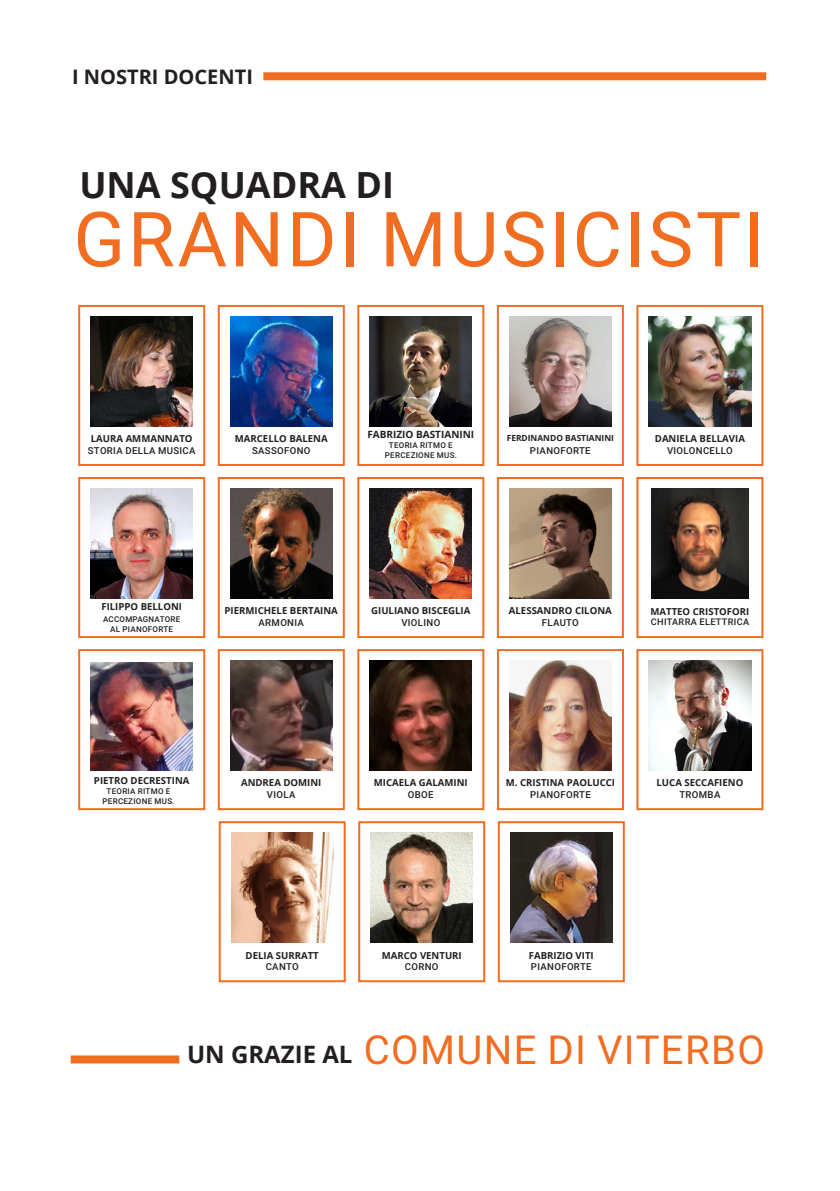
<style>
.page{position:relative;width:840px;height:1191px;background:#fff}
.page>*{position:absolute;margin:0;border:0;box-sizing:border-box;transform-origin:0 0}
.Page_Header_-_Blue{font:76px "Roboto";letter-spacing:.035em;color:#f06d21}
.Page_Header_-_Blue-2{font:40px "Roboto";letter-spacing:.035em;color:#f06d21}
.Page_Header_-_Black{font:700 36px "Open Sans";color:#231f20}
.Page_Header_-_Black-2{font:700 24px "Open Sans";color:#231f20}
.Page_Section_Title_-_Black{font:700 20px "Open Sans";color:#231f20}
.Page_Section_Title_-_Bold_White{font:700 10px "Open Sans";color:#231f20}
.Page_Section_Title_-_Bold_White-2{font:700 9.6px "Open Sans";color:#231f20}
.materia_docente{font:500 9.6px "Roboto";letter-spacing:.035em;color:#231f20}
.materia_docente-2{font:500 9.2px "Roboto";letter-spacing:.035em;color:#231f20}
.Page_Section_Title_-_Bold_White-3{font:700 8.4px "Open Sans";color:#231f20}
.materia_docente-3{font:500 8px/9.6px "Roboto";letter-spacing:.035em;color:#231f20;text-align:center}
</style>
<div class="page">
<div style="left:263px;top:72px;width:502px;height:8px;background:#f06d21"></div>
<div style="left:71px;top:1055px;width:108px;height:8px;background:#f06d21"></div>
<div style="left:78px;top:305px;width:127px;height:161px;background:#fff;border:2px solid #f06d21"></div>
<div style="left:636px;top:305px;width:127px;height:161px;background:#fff;border:2px solid #f06d21"></div>
<div style="left:496px;top:477px;width:127px;height:161px;background:#fff;border:2px solid #f06d21"></div>
<div style="left:358px;top:821px;width:127px;height:161px;background:#fff;border:2px solid #f06d21"></div>
<div style="left:218px;top:305px;width:126px;height:161px;background:#fff;border:2px solid #f06d21"></div>
<div style="left:78px;top:477px;width:127px;height:161px;background:#fff;border:2px solid #f06d21"></div>
<div style="left:636px;top:477px;width:127px;height:161px;background:#fff;border:2px solid #f06d21"></div>
<div style="left:78px;top:649px;width:127px;height:161px;background:#fff;border:2px solid #f06d21"></div>
<div style="left:497px;top:821px;width:127px;height:161px;background:#fff;border:2px solid #f06d21"></div>
<div style="left:357px;top:305px;width:127px;height:161px;background:#fff;border:2px solid #f06d21"></div>
<div style="left:218px;top:477px;width:126px;height:161px;background:#fff;border:2px solid #f06d21"></div>
<div style="left:218px;top:649px;width:126px;height:161px;background:#fff;border:2px solid #f06d21"></div>
<div style="left:496px;top:649px;width:127px;height:161px;background:#fff;border:2px solid #f06d21"></div>
<div style="left:496px;top:305px;width:127px;height:161px;background:#fff;border:2px solid #f06d21"></div>
<div style="left:357px;top:477px;width:127px;height:161px;background:#fff;border:2px solid #f06d21"></div>
<div style="left:357px;top:649px;width:127px;height:161px;background:#fff;border:2px solid #f06d21"></div>
<div style="left:218px;top:821px;width:127px;height:161px;background:#fff;border:2px solid #f06d21"></div>
<div style="left:636px;top:649px;width:127px;height:161px;background:#fff;border:2px solid #f06d21"></div>
<img style="left:91px;top:317px;width:102px;height:109px">
<img style="left:648px;top:317px;width:102px;height:109px">
<img style="left:509px;top:489px;width:102px;height:110px">
<img style="left:370px;top:833px;width:102px;height:110px">
<img style="left:230px;top:317px;width:102px;height:109px">
<img style="left:91px;top:489px;width:102px;height:110px">
<img style="left:651px;top:489px;width:97px;height:110px">
<img style="left:91px;top:662px;width:102px;height:109px">
<img style="left:510px;top:833px;width:102px;height:110px">
<img style="left:369px;top:317px;width:102px;height:109px">
<img style="left:230px;top:489px;width:102px;height:110px">
<img style="left:230px;top:661px;width:102px;height:110px">
<img style="left:509px;top:661px;width:102px;height:110px">
<img style="left:509px;top:317px;width:102px;height:109px">
<img style="left:369px;top:489px;width:102px;height:110px">
<img style="left:369px;top:661px;width:102px;height:110px">
<img style="left:231px;top:833px;width:102px;height:110px">
<img style="left:648px;top:661px;width:102px;height:110px">
<p class="Page_Section_Title_-_Black" style="left:72px;top:63px;width:182px">I NOSTRI DOCENTI</p>
<p class="Page_Header_-_Black" style="left:79px;top:159px;width:316px">UNA SQUADRA DI</p>
<p class="Page_Header_-_Blue" style="left:73px;top:186px;width:692px">GRANDI MUSICISTI</p>
<p class="Page_Section_Title_-_Bold_White" style="left:367px;top:428px;width:108px">FABRIZIO BASTIANINI</p>
<p class="Page_Section_Title_-_Bold_White-3" style="left:506px;top:432px;width:109px">FERDINANDO BASTIANINI</p>
<p class="Page_Section_Title_-_Bold_White-2" style="left:91px;top:432px;width:103px">LAURA AMMANNATO</p>
<p class="Page_Section_Title_-_Bold_White-2" style="left:654px;top:432px;width:91px">DANIELA BELLAVIA</p>
<p class="Page_Section_Title_-_Bold_White-2" style="left:235px;top:432px;width:94px">MARCELLO BALENA</p>
<p class="materia_docente-3" style="left:384px;top:440px;width:73px">TEORIA RITMO E<br>PERCEZIONE MUS.</p>
<p class="materia_docente" style="left:88px;top:444px;width:109px">STORIA DELLA MUSICA</p>
<p class="materia_docente" style="left:666px;top:444px;width:67px">VIOLONCELLO</p>
<p class="materia_docente" style="left:252px;top:444px;width:60px">SASSOFONO</p>
<p class="materia_docente" style="left:529px;top:444px;width:62px">PIANOFORTE</p>
<p class="Page_Section_Title_-_Bold_White-2" style="left:101px;top:600px;width:82px">FILIPPO BELLONI</p>
<p class="materia_docente-3" style="left:103px;top:614px;width:79px">ACCOMPAGNATORE</p>
<p class="materia_docente-3" style="left:110px;top:623px;width:64px">AL PIANOFORTE</p>
<p class="Page_Section_Title_-_Bold_White-2" style="left:224px;top:604px;width:115px">PIERMICHELE BERTAINA</p>
<p class="materia_docente" style="left:258px;top:616px;width:47px">ARMONIA</p>
<p class="Page_Section_Title_-_Bold_White-2" style="left:371px;top:604px;width:101px">GIULIANO BISCEGLIA</p>
<p class="materia_docente" style="left:401px;top:616px;width:40px">VIOLINO</p>
<p class="Page_Section_Title_-_Bold_White-2" style="left:508px;top:604px;width:104px">ALESSANDRO CILONA</p>
<p class="materia_docente" style="left:541px;top:616px;width:39px">FLAUTO</p>
<p class="Page_Section_Title_-_Bold_White-2" style="left:650px;top:604px;width:100px">MATTEO CRISTOFORI</p>
<p class="materia_docente-2" style="left:650px;top:615px;width:100px">CHITARRA ELETTRICA</p>
<p class="Page_Section_Title_-_Bold_White-2" style="left:94px;top:773px;width:97px">PIETRO DECRESTINA</p>
<p class="materia_docente-3" style="left:102px;top:786px;width:73px">TEORIA RITMO E<br>PERCEZIONE MUS.</p>
<p class="Page_Section_Title_-_Bold_White-2" style="left:241px;top:776px;width:82px">ANDREA DOMINI</p>
<p class="Page_Section_Title_-_Bold_White-2" style="left:505px;top:776px;width:111px">M. CRISTINA PAOLUCCI</p>
<p class="Page_Section_Title_-_Bold_White-2" style="left:373px;top:776px;width:95px">MICAELA GALAMINI</p>
<p class="Page_Section_Title_-_Bold_White-2" style="left:656px;top:776px;width:88px">LUCA SECCAFIENO</p>
<p class="materia_docente" style="left:267px;top:788px;width:30px">VIOLA</p>
<p class="materia_docente" style="left:529px;top:788px;width:62px">PIANOFORTE</p>
<p class="materia_docente" style="left:407px;top:788px;width:27px">OBOE</p>
<p class="materia_docente" style="left:679px;top:788px;width:42px">TROMBA</p>
<p class="Page_Section_Title_-_Bold_White-2" style="left:245px;top:948px;width:75px">DELIA SURRATT</p>
<p class="materia_docente" style="left:265px;top:960px;width:35px">CANTO</p>
<p class="Page_Section_Title_-_Bold_White-2" style="left:381px;top:948px;width:82px">MARCO VENTURI</p>
<p class="materia_docente" style="left:404px;top:960px;width:35px">CORNO</p>
<p class="Page_Section_Title_-_Bold_White-2" style="left:528px;top:948px;width:66px">FABRIZIO VITI</p>
<p class="materia_docente" style="left:530px;top:960px;width:62px">PIANOFORTE</p>
<p class="Page_Header_-_Black-2" style="left:187px;top:1037px;width:167px">UN GRAZIE AL</p>
<p class="Page_Header_-_Blue-2" style="left:363px;top:1021px;width:402px">COMUNE DI VITERBO</p>
</div>
